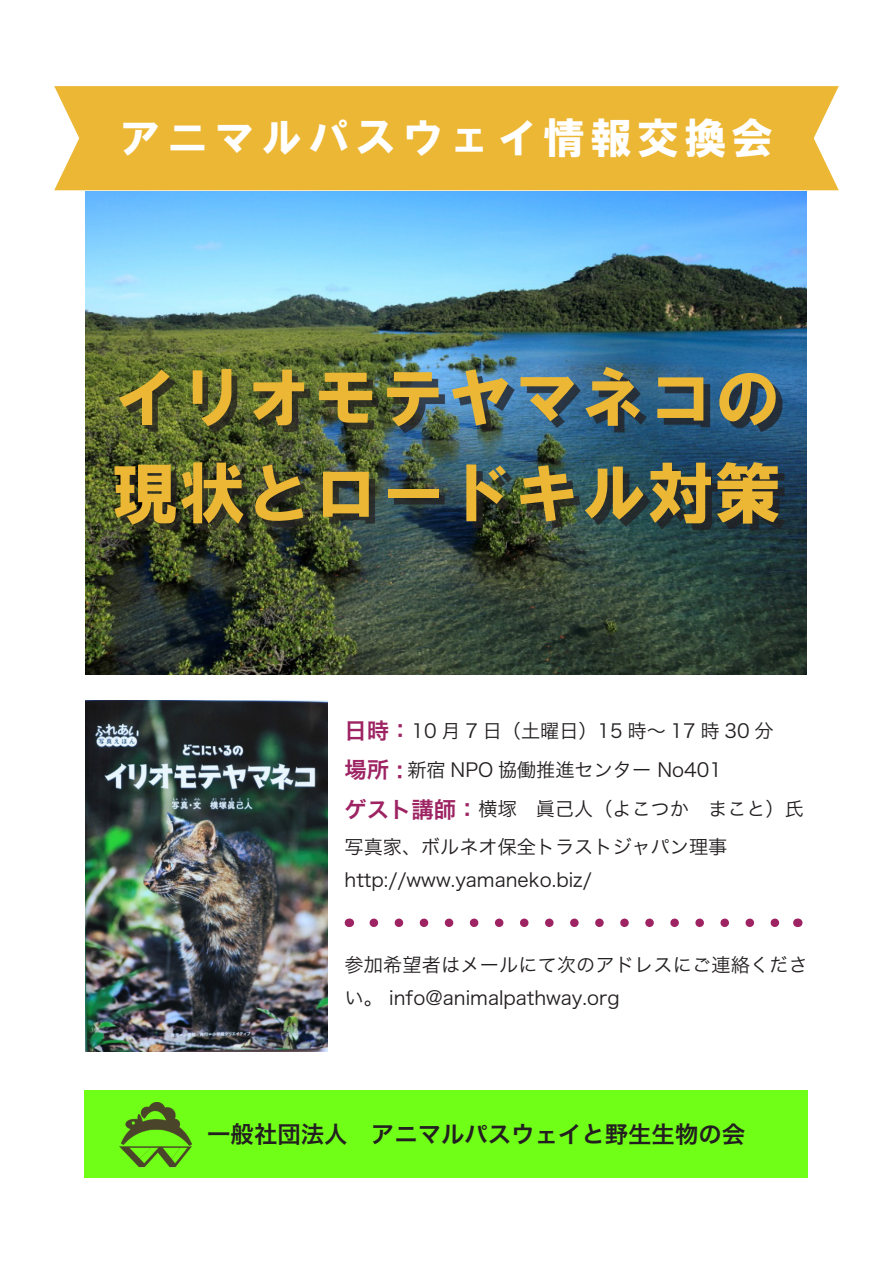
<style>
.page{position:relative;width:893px;height:1263px;background:#fff}
.page>*{position:absolute;margin:0;border:0;box-sizing:border-box;transform-origin:0 0}
.t1{font:66.9px "HG Soei Kakugothic UB";color:#ecb734}
.t2{font:42.45px "HG Soei Kakugothic UB";letter-spacing:.105em;color:#fff}
.t3{font:23.4px "Hira Kaku Pro W6";color:#231f20}
.t4{font:22.35px "Hira Kaku Pro W6";color:#9d2362}
.t5{font:19.2px/33.5px "Hira Kaku Pro W3";color:#231f20}
.s1{font-family:"Hira Kaku Pro W6";font-size:22.35px;color:#9d2362}
</style>
<div class="page">
<div style="left:85px;top:1090px;width:723px;height:88px;background:#70ff16"></div>
<div style="left:54px;top:86px;width:785px;height:104px;background:#ecb734"></div>
<img style="left:85px;top:701px;width:242px;height:350px">
<img style="left:85px;top:191px;width:722px;height:483px">
<div style="left:121px;top:374px;width:664px;height:158px;background:#231f20;opacity:.75"></div>
<svg style="left:374px;top:918px;width:406px;height:9px"></svg>
<img style="left:119px;top:1101px;width:72px;height:67px">
<p class="t2" style="left:119px;top:117px;width:656px">アニマルパスウェイ情報交換会</p>
<p class="t1" style="left:112px;top:364px;width:671px">イリオモテヤマネコの</p>
<p class="t1" style="left:112px;top:460px;width:671px">現状とロードキル対策</p>
<p class="t4" style="left:345px;top:711px;width:46px">日時</p>
<p class="t5" style="left:389px;top:713px;width:386px"><span class="s1">：</span>10 月 7 日（土曜日）15 時～ 17 時 30 分</p>
<p class="t4" style="left:345px;top:750px;width:60px">場所 :</p>
<p class="t5" style="left:407px;top:752px;width:316px">新宿 NPO 協働推進センター No401</p>
<p class="t4" style="left:345px;top:789px;width:135px">ゲスト講師：</p>
<p class="t5" style="left:345px;top:828px;width:384px">写真家、ボルネオ保全トラストジャパン理事</p>
<p class="t5" style="left:345px;top:862px;width:249px">http://www.yamaneko.biz/</p>
<p class="t5" style="left:479px;top:791px;width:327px">横塚　眞己人（よこつか　まこと）氏</p>
<p class="t5" style="left:345px;top:946px;width:465px">参加希望者はメールにて次のアドレスにご連絡ください。 info@animalpathway.org</p>
<p class="t3" style="left:207px;top:1113px;width:539px">一般社団法人　アニマルパスウェイと野生生物の会</p>
</div>
